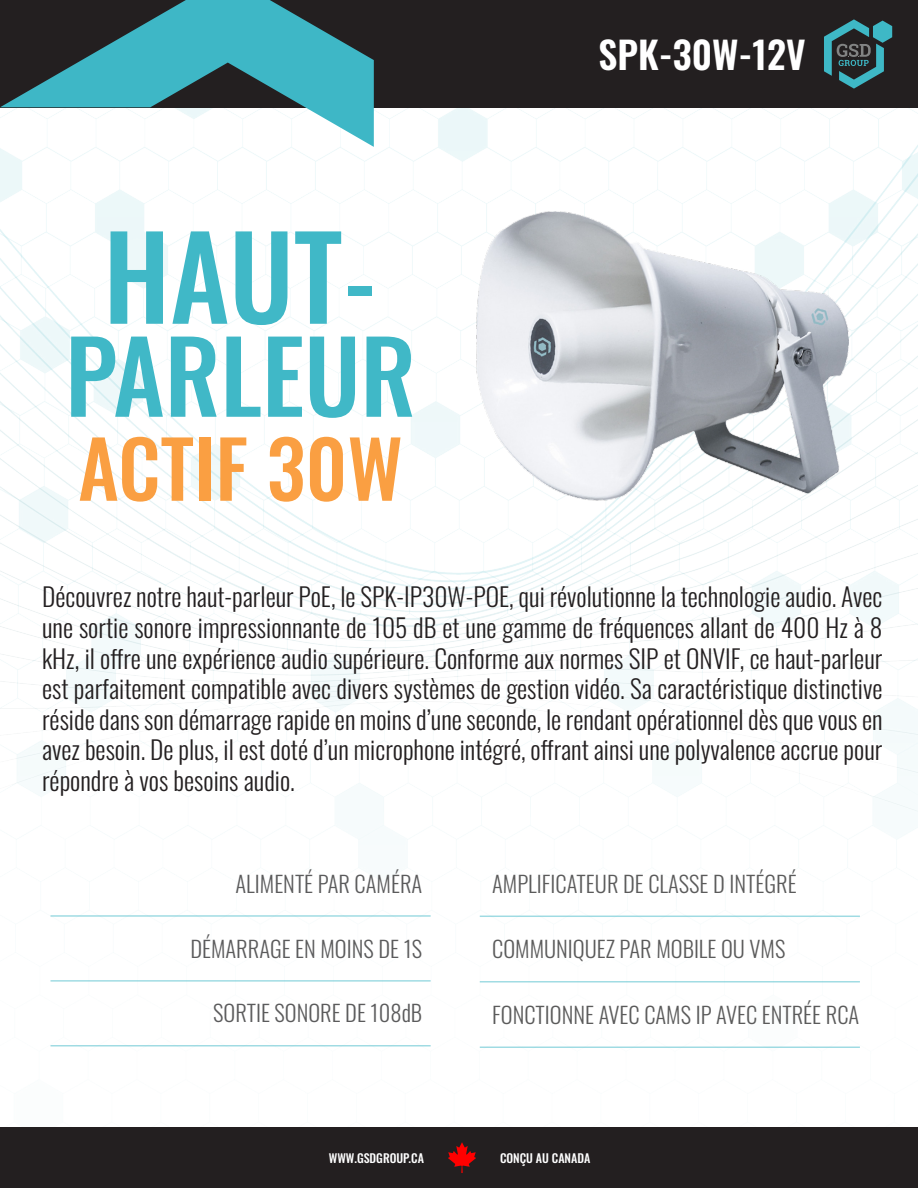
<style>
.page{position:relative;width:918px;height:1188px;background:#fff}
.page>*{position:absolute;margin:0;border:0;box-sizing:border-box;transform-origin:0 0}
.t1{font:500 114px "Oswald";color:#40b8c7}
.t2{font:500 99px "Oswald";color:#40b8c7}
.t3{font:500 78.15px "Oswald";color:#fa9f42}
.t4{font:600 37.5px "Oswald";color:#fff}
.t5{font:300 25.5px/30.6px "Oswald";color:#231f20;text-align:justify}
.t6{font:300 22.5px "Oswald";color:#5b5b5b}
.t7{font:300 22.5px "Oswald";color:#5b5b5c}
.t8{font:500 12px "Oswald";color:#fff}
.s1{font-size:99px}
</style>
<div class="page">
<img style="left:0;top:108px;width:918px;height:940px">
<div style="left:0;top:1127px;width:918px;height:61px;background:#231f20"></div>
<hr style="left:480px;top:916px;width:380px;height:1px;background:#40b8c7">
<hr style="left:51px;top:915px;width:380px;height:2px;background:#40b8c7">
<hr style="left:51px;top:980px;width:380px;height:2px;background:#40b8c7">
<hr style="left:51px;top:1045px;width:380px;height:2px;background:#40b8c7">
<hr style="left:480px;top:981px;width:380px;height:2px;background:#40b8c7">
<hr style="left:480px;top:1047px;width:380px;height:1px;background:#40b8c7">
<svg style="left:448px;top:1142px;width:28px;height:31px"></svg>
<div style="left:0;top:0;width:918px;height:108px;background:#231f20"></div>
<svg style="left:0;top:0;width:374px;height:147px"></svg>
<svg style="left:824px;top:19px;width:68px;height:70px"></svg>
<img style="left:476px;top:212px;width:372px;height:289px">
<p class="t1" style="left:103px;top:218px;width:276px">HAUT<span class="s1">-</span></p>
<p class="t2" style="left:65px;top:325px;width:352px">PARLEUR</p>
<p class="t3" style="left:78px;top:428px;width:326px">ACTIF 30W</p>
<p class="t4" style="left:599px;top:36px;width:209px">SPK-30W-12V</p>
<p class="t5" style="left:42px;top:579px;width:842px">Découvrez notre haut-parleur PoE, le SPK-IP30W-POE, qui révolutionne la technologie audio. Avec une sortie sonore impressionnante de 105 dB et une gamme de fréquences allant de 400 Hz à 8 kHz, il offre une expérience audio supérieure. Conforme aux normes SIP et ONVIF, ce haut-parleur est parfaitement compatible avec divers systèmes de gestion vidéo. Sa caractéristique distinctive réside dans son démarrage rapide en moins d’une seconde, le rendant opérationnel dès que vous en avez besoin. De plus, il est doté d’un microphone intégré, offrant ainsi une polyvalence accrue pour répondre à vos besoins audio.</p>
<p class="t7" style="left:236px;top:864px;width:188px">ALIMENTÉ PAR CAMÉRA</p>
<p class="t7" style="left:190px;top:928px;width:233px">DÉMARRAGE EN MOINS DE 1S</p>
<p class="t7" style="left:213px;top:993px;width:211px">SORTIE SONORE DE 108dB</p>
<p class="t6" style="left:492px;top:864px;width:306px">AMPLIFICATEUR DE CLASSE D INTÉGRÉ</p>
<p class="t6" style="left:492px;top:929px;width:295px">COMMUNIQUEZ PAR MOBILE OU VMS</p>
<p class="t6" style="left:492px;top:994px;width:369px">FONCTIONNE AVEC CAMS IP AVEC ENTRÉE RCA</p>
<p class="t8" style="left:329px;top:1152px;width:97px">WWW.GSDGROUP.CA</p>
<p class="t8" style="left:500px;top:1152px;width:92px">CONÇU AU CANADA</p>
</div>
